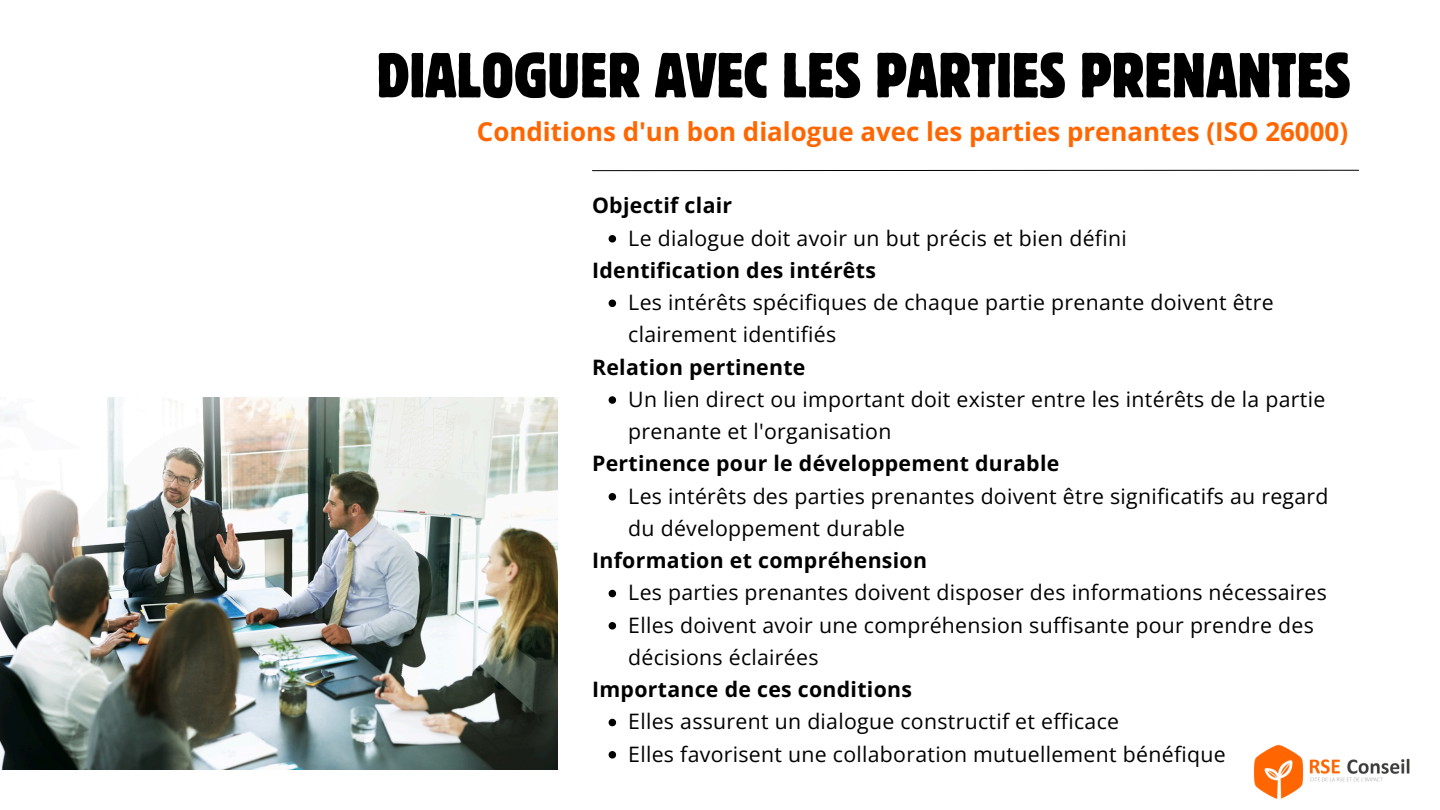
<style>
.page{position:relative;width:1440px;height:810px;background:#fff}
.page>*{position:absolute;margin:0;border:0;box-sizing:border-box;transform-origin:0 0}
.t1{font:condensed 63px "Block W1 G";color:#000}
.t2{font:700 25.9px "Open Sans";color:#f60}
.t3{font:21.3px/32.2px "Open Sans";letter-spacing:.015em;color:#000}
.t4{font:700 21.3px "Open Sans";letter-spacing:.015em;color:#000}
</style>
<div class="page">
<img style="left:1254px;top:744px;width:156px;height:55px">
<svg style="left:592px;top:170px;width:767px;height:1px"></svg>
<img style="left:0;top:397px;width:558px;height:372px">
<svg style="left:609px;top:235px;width:7px;height:8px"></svg>
<svg style="left:609px;top:300px;width:7px;height:7px"></svg>
<svg style="left:609px;top:396px;width:7px;height:8px"></svg>
<svg style="left:609px;top:493px;width:7px;height:8px"></svg>
<svg style="left:609px;top:590px;width:7px;height:7px"></svg>
<svg style="left:609px;top:622px;width:7px;height:8px"></svg>
<svg style="left:609px;top:719px;width:7px;height:7px"></svg>
<svg style="left:609px;top:751px;width:7px;height:8px"></svg>
<p class="t1" style="left:376px;top:35px;width:975px">DIALOGUER AVEC LES PARTIES PRENANTES</p>
<h2 class="t2" style="left:477px;top:114px;width:873px">Conditions d'un bon dialogue avec les parties prenantes (ISO 26000)</h2>
<h3 class="t4" style="left:592px;top:191px;width:142px">Objectif clair</h3>
<p class="t3" style="left:628px;top:221px;width:500px">Le dialogue doit avoir un but précis et bien défini</p>
<h3 class="t4" style="left:592px;top:255px;width:285px">Identification des intérêts</h3>
<p class="t3" style="left:628px;top:286px;width:647px">Les intérêts spécifiques de chaque partie prenante doivent être clairement identifiés</p>
<h3 class="t4" style="left:592px;top:352px;width:215px">Relation pertinente</h3>
<p class="t3" style="left:628px;top:382px;width:699px">Un lien direct ou important doit exister entre les intérêts de la partie prenante et l'organisation</p>
<h3 class="t4" style="left:592px;top:449px;width:469px">Pertinence pour le développement durable</h3>
<p class="t3" style="left:628px;top:479px;width:702px">Les intérêts des parties prenantes doivent être significatifs au regard du développement durable</p>
<p class="t4" style="left:592px;top:545px;width:336px">Information et compréhension</p>
<h3 class="t3" style="left:628px;top:576px;width:700px">Les parties prenantes doivent disposer des informations nécessaires</h3>
<p class="t3" style="left:628px;top:608px;width:687px">Elles doivent avoir une compréhension suffisante pour prendre des décisions éclairées</p>
<p class="t4" style="left:592px;top:674px;width:321px">Importance de ces conditions</p>
<p class="t3" style="left:628px;top:705px;width:492px">Elles assurent un dialogue constructif et efficace</p>
<p class="t3" style="left:628px;top:737px;width:599px">Elles favorisent une collaboration mutuellement bénéfique</p>
</div>
